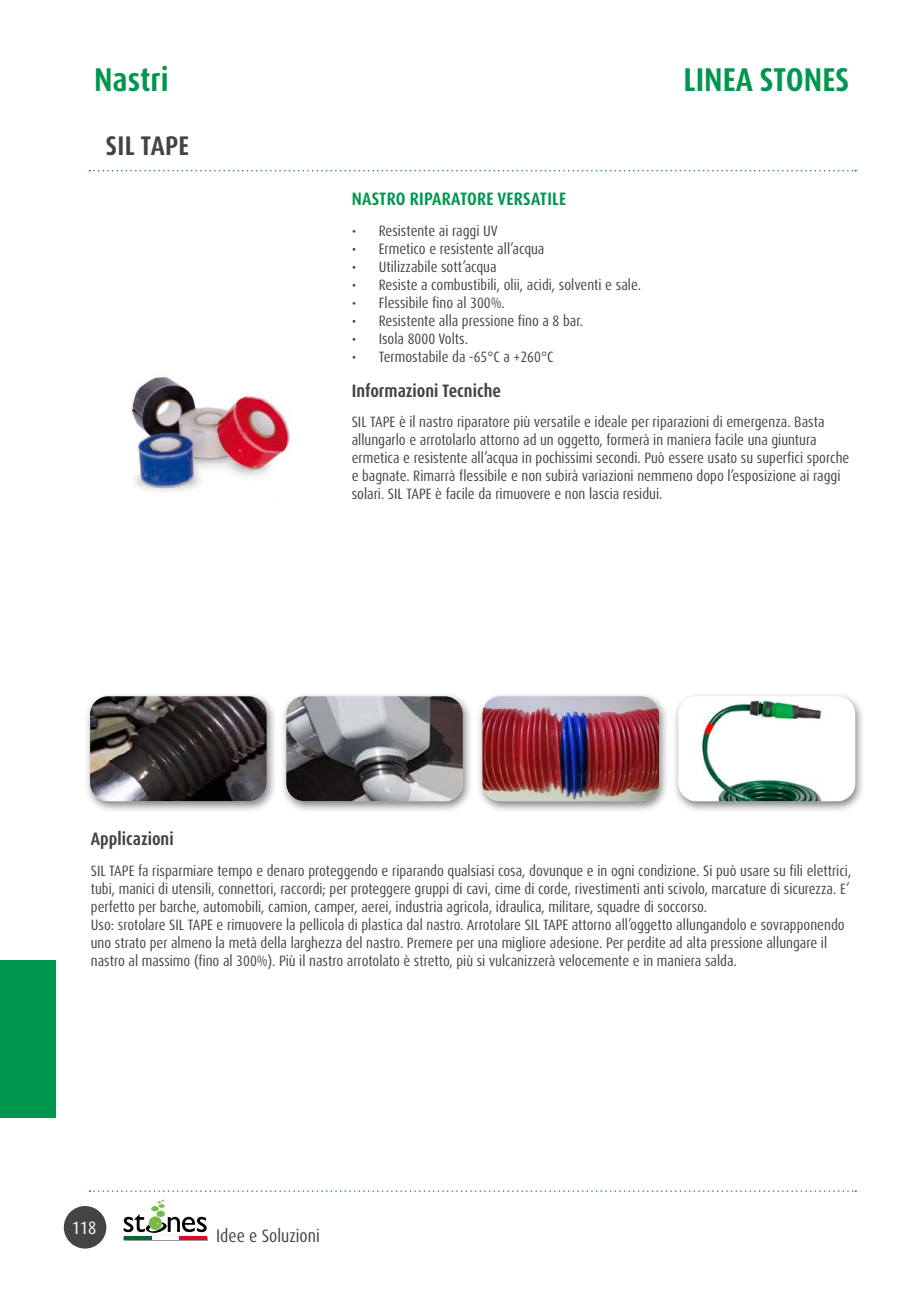
<style>
.page{position:relative;width:919px;height:1289px;background:#fff}
.page>*{position:absolute;margin:0;border:0;box-sizing:border-box;transform-origin:0 0}
.t1{font:700 condensed 33px "Dax Pro";color:#00964f}
.t2{font:700 condensed 27px "Dax Pro";letter-spacing:.01em;color:#454444}
.t3{font:700 condensed 18px "Dax Pro";color:#454444}
.t4{font:700 condensed 18px "Dax Pro";letter-spacing:.01em;color:#00964f}
.t5{font:condensed 18px "Dax Pro";color:#454444}
.t6{font:condensed 18px "Dax Pro";color:#fff}
.t7{font:condensed 15px/18px "Dax Pro";color:#454444}
</style>
<div class="page">
<svg style="left:89px;top:170px;width:767px;height:1px"></svg>
<div style="left:64px;top:1205px;width:42px;height:43px;background:#454444;border-radius:50%"></div>
<hr style="left:125px;top:1237px;width:83px;height:4px;background:#9d9d9c">
<svg style="left:157px;top:1199px;width:8px;height:8px"></svg>
<div style="left:151px;top:1206px;width:8px;height:5px;background:#79ba47;border-radius:50%"></div>
<svg style="left:156px;top:1210px;width:9px;height:6px"></svg>
<svg style="left:124px;top:1213px;width:83px;height:19px"></svg>
<hr style="left:151px;top:1236px;width:28px;height:4px;background:#fff">
<hr style="left:124px;top:1236px;width:27px;height:4px;background:#0a642f">
<hr style="left:179px;top:1236px;width:28px;height:4px;background:#de0a27">
<svg style="left:89px;top:1190px;width:767px;height:1px"></svg>
<div style="left:0;top:960px;width:55px;height:158px;background:#00964f"></div>
<div style="left:83px;top:691px;width:194px;height:122px;background:#000;opacity:.5"></div>
<img style="left:90px;top:696px;width:177px;height:105px">
<div style="left:279px;top:691px;width:194px;height:122px;background:#000;opacity:.5"></div>
<img style="left:286px;top:696px;width:177px;height:105px">
<div style="left:476px;top:691px;width:193px;height:122px;background:#000;opacity:.5"></div>
<img style="left:482px;top:696px;width:177px;height:105px">
<div style="left:672px;top:691px;width:193px;height:122px;background:#000;opacity:.5"></div>
<img style="left:678px;top:696px;width:177px;height:105px">
<img style="left:131px;top:375px;width:159px;height:116px">
<h1 class="t1" style="left:94px;top:59px;width:76px">Nastri</h1>
<h1 class="t1" style="left:683px;top:59px;width:167px">LINEA STONES</h1>
<h2 class="t2" style="left:106px;top:128px;width:85px">SIL TAPE</h2>
<p class="t4" style="left:352px;top:187px;width:216px">NASTRO RIPARATORE VERSATILE</p>
<p class="t7" style="left:351px;top:222px;width:147px">• Resistente ai raggi UV</p>
<p class="t7" style="left:351px;top:240px;width:194px">• Ermetico e resistente all’acqua</p>
<p class="t7" style="left:351px;top:258px;width:146px">• Utilizzabile sott’acqua</p>
<p class="t7" style="left:351px;top:276px;width:291px">• Resiste a combustibili, olii, acidi, solventi e sale.</p>
<p class="t7" style="left:351px;top:294px;width:155px">• Flessibile fino al 300%.</p>
<p class="t7" style="left:351px;top:312px;width:233px">• Resistente alla pressione fino a 8 bar.</p>
<p class="t7" style="left:351px;top:330px;width:118px">• Isola 8000 Volts.</p>
<p class="t7" style="left:351px;top:348px;width:203px">• Termostabile da -65°C a +260°C</p>
<p class="t3" style="left:351px;top:379px;width:151px">Informazioni Tecniche</p>
<p class="t7" style="left:351px;top:413px;width:499px">SIL TAPE è il nastro riparatore più versatile e ideale per riparazioni di emergenza. Basta allungarlo e arrotolarlo attorno ad un oggetto, formerà in maniera facile una giuntura ermetica e resistente all’acqua in pochissimi secondi. Può essere usato su superfici sporche e bagnate. Rimarrà flessibile e non subirà variazioni nemmeno dopo l’esposizione ai raggi solari. SIL TAPE è facile da rimuovere e non lascia residui.</p>
<p class="t3" style="left:91px;top:827px;width:84px">Applicazioni</p>
<p class="t7" style="left:91px;top:861px;width:762px">SIL TAPE fa risparmiare tempo e denaro proteggendo e riparando qualsiasi cosa, dovunque e in ogni condizione. Si può usare su fili elettrici, tubi, manici di utensili, connettori, raccordi; per proteggere gruppi di cavi, cime di corde, rivestimenti anti scivolo, marcature di sicurezza. E’ perfetto per barche, automobili, camion, camper, aerei, industria agricola, idraulica, militare, squadre di soccorso.<br>Uso: srotolare SIL TAPE e rimuovere la pellicola di plastica dal nastro. Arrotolare SIL TAPE attorno all’oggetto allungandolo e sovrapponendo uno strato per almeno la metà della larghezza del nastro. Premere per una migliore adesione. Per perdite ad alta pressione allungare il nastro al massimo (fino al 300%). Più il nastro arrotolato è stretto, più si vulcanizzerà velocemente e in maniera salda.</p>
<p class="t6" style="left:72px;top:1216px;width:26px">118</p>
<p class="t5" style="left:216px;top:1224px;width:105px">Idee e Soluzioni</p>
</div>
